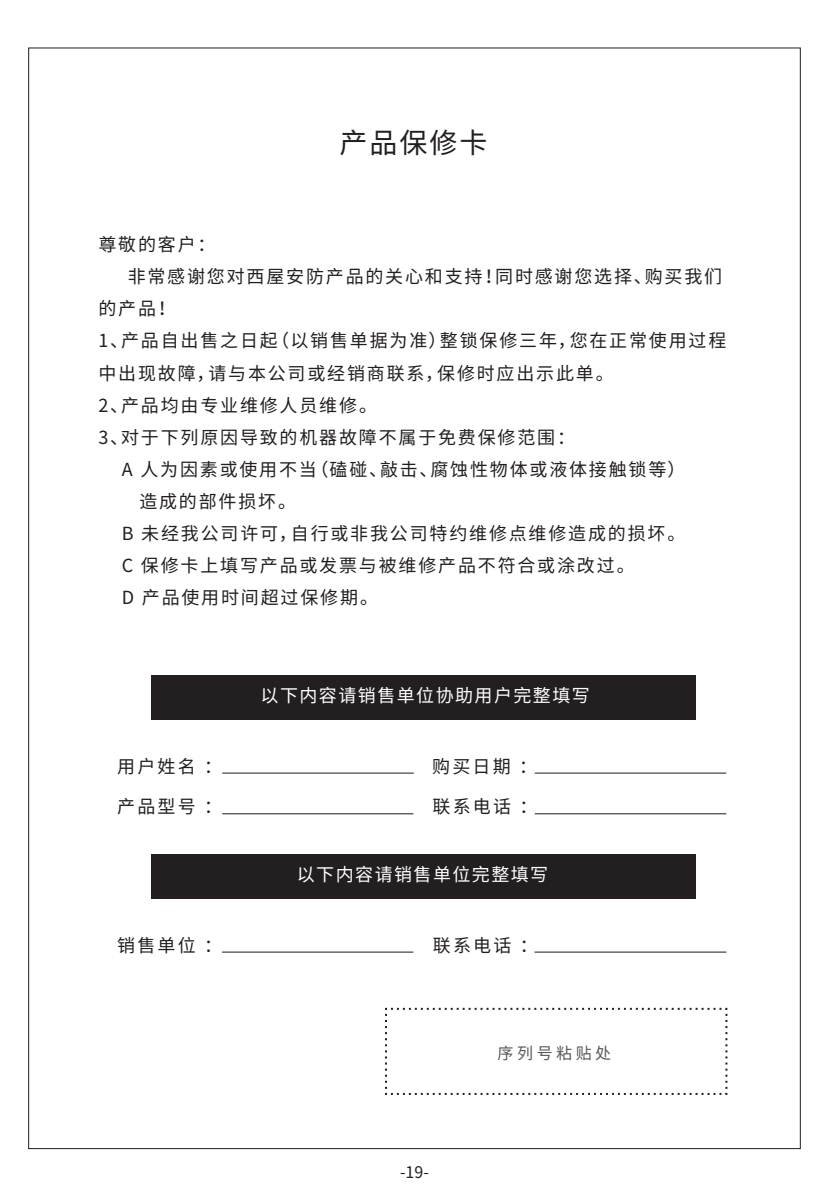
<style>
.page{position:relative;width:829px;height:1192px;background:#fff}
.page>*{position:absolute;margin:0;border:0;box-sizing:border-box;transform-origin:0 0}
.t1{font:28px "Source Han Sans CN";letter-spacing:.07em;color:#231f20}
.t2{font:18px "Source Han Sans CN";letter-spacing:.1em;color:#231f20}
.t3{font:18px "Source Han Sans CN";letter-spacing:.08em;color:#fff}
.t4{font:16px "Source Han Sans CN";letter-spacing:.22em;color:#57585a}
.t5{font:16px "Source Han Sans CN";color:#231f20}
</style>
<div class="page">
<div style="left:151px;top:675px;width:544px;height:44px;background:#231f20"></div>
<div style="left:151px;top:853px;width:544px;height:45px;background:#231f20"></div>
<hr style="left:222px;top:772px;width:192px;height:1px;background:#231f20">
<hr style="left:222px;top:813px;width:191px;height:1px;background:#231f20">
<hr style="left:534px;top:772px;width:192px;height:1px;background:#231f20">
<hr style="left:534px;top:813px;width:192px;height:1px;background:#231f20">
<hr style="left:222px;top:951px;width:191px;height:1px;background:#231f20">
<hr style="left:534px;top:951px;width:192px;height:1px;background:#231f20">
<svg style="left:385px;top:1007px;width:343px;height:88px"></svg>
<h1 class="t1" style="left:339px;top:127px;width:149px">产品保修卡</h1>
<p class="t2" style="left:98px;top:234px;width:118px">尊敬的客户：</p>
<p class="t2" style="left:128px;top:266px;width:595px">非常感谢您对西屋安防产品的关心和支持！同时感谢您选择、购买我们</p>
<p class="t2" style="left:98px;top:298px;width:79px">的产品！</p>
<p class="t2" style="left:98px;top:330px;width:629px">1、产品自出售之日起（以销售单据为准）整锁保修三年，您在正常使用过程</p>
<p class="t2" style="left:98px;top:362px;width:516px">中出现故障，请与本公司或经销商联系，保修时应出示此单。</p>
<p class="t2" style="left:98px;top:394px;width:280px">2、产品均由专业维修人员维修。</p>
<p class="t2" style="left:98px;top:427px;width:478px">3、对于下列原因导致的机器故障不属于免费保修范围：</p>
<p class="t2" style="left:122px;top:459px;width:565px">A 人为因素或使用不当（磕碰、敲击、腐蚀性物体或液体接触锁等）</p>
<p class="t2" style="left:139px;top:491px;width:158px">造成的部件损坏。</p>
<p class="t2" style="left:122px;top:523px;width:565px">B 未经我公司许可，自行或非我公司特约维修点维修造成的损坏。</p>
<p class="t2" style="left:122px;top:555px;width:514px">C 保修卡上填写产品或发票与被维修产品不符合或涂改过。</p>
<p class="t2" style="left:122px;top:587px;width:257px">D 产品使用时间超过保修期。</p>
<p class="t3" style="left:260px;top:685px;width:331px">以下内容请销售单位协助用户完整填写</p>
<p class="t2" style="left:117px;top:756px;width:106px">用户姓名：</p>
<p class="t2" style="left:432px;top:756px;width:106px">购买日期：</p>
<p class="t2" style="left:117px;top:796px;width:106px">产品型号：</p>
<p class="t2" style="left:432px;top:796px;width:106px">联系电话：</p>
<p class="t3" style="left:297px;top:864px;width:253px">以下内容请销售单位完整填写</p>
<p class="t2" style="left:117px;top:935px;width:106px">销售单位：</p>
<p class="t2" style="left:433px;top:935px;width:106px">联系电话：</p>
<p class="t5" style="left:400px;top:1162px;width:30px">-19-</p>
<p class="t4" style="left:497px;top:1043px;width:115px">序列号粘贴处</p>
</div>
